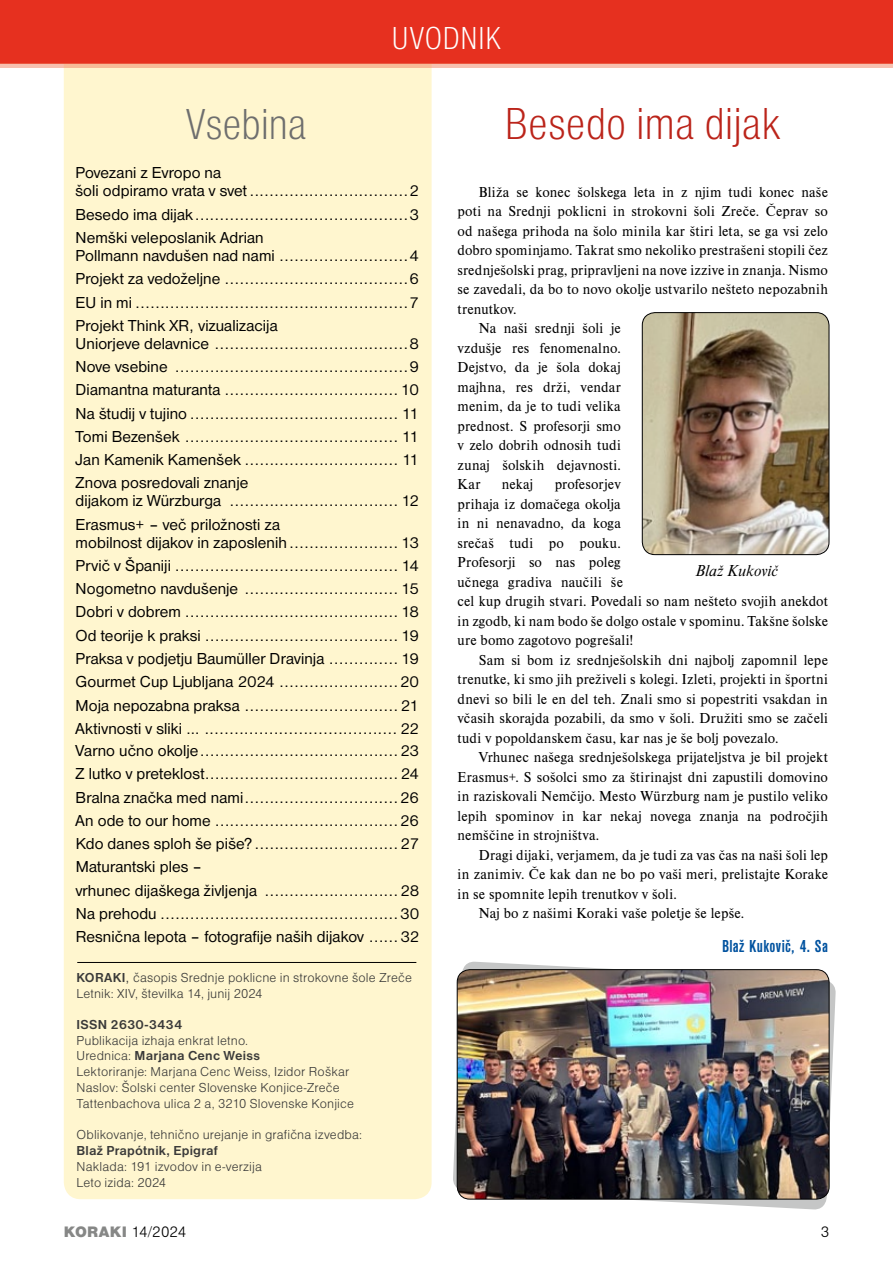
<style>
.page{position:relative;width:893px;height:1263px;background:#fff}
.page>*{position:absolute;margin:0;border:0;box-sizing:border-box;transform-origin:0 0}
.t1{font:46.5px "Nimbus San DEE Ligh Cond";letter-spacing:.015em;color:#bb241a}
.t2{font:45px "Nimbus San DEE Ligh Cond";letter-spacing:.005em;color:#6e6e6e}
.t3{font:33px "Nimbus San DEE Ligh Cond";letter-spacing:.02em;color:#fff}
.t4{font:700 condensed 18px "Nimbus San DEE";letter-spacing:.02em;color:#00529f}
.t5{font:16.5px/23.2px "Nimbus San DEE";letter-spacing:.005em;color:#000}
.t6{font:italic 16.5px "Nimbus Rom DEE";letter-spacing:-.005em;color:#000}
.t7{font:15.75px "Nimbus San DEE Blac";letter-spacing:.025em;color:#868786}
.t8{font:15.75px "Nimbus San DEE Ligh";color:#000}
.t9{font:15px/19.5px "Nimbus Rom DEE";letter-spacing:.01em;color:#000;text-align:justify}
.t10{font:13.5px/15.8px "Nimbus San DEE Ligh";letter-spacing:.01em;color:#3a3a39}
.t11{font:700 13.5px "Nimbus San DEE";letter-spacing:.015em;color:#3a3a39}
.s1{font-family:"Nimbus San DEE";font-weight:700}
.s2{font-family:"Nimbus San DEE"}
.s3{font-family:"Nimbus San DEE Ligh";font-weight:400}
.s4{font-family:"Nimbus San DEE Ligh";color:#000}
</style>
<div class="page">
<svg style="left:453px;top:961px;width:383px;height:249px"></svg>
<div style="left:64px;top:0;width:368px;height:1199px;background:#fff6cf;border-radius:17px"></div>
<hr style="left:77px;top:962px;width:339px;height:1px;background:#000">
<img style="left:642px;top:313px;width:187px;height:242px">
<div style="left:642px;top:312px;width:187px;height:243px;border:1px solid #000;border-radius:13px"></div>
<div style="left:0;top:0;width:893px;height:64px;background:#e6301f"></div>
<svg style="left:0;top:64px;width:893px;height:4px;background:#f7bda6"></svg>
<img style="left:457px;top:970px;width:372px;height:229px">
<div style="left:457px;top:969px;width:372px;height:230px;border:1px solid #000;border-radius:13px"></div>
<h3 class="t3" style="left:392px;top:20px;width:111px">UVODNIK</h3>
<h2 class="t2" style="left:186px;top:99px;width:122px">Vsebina</h2>
<h1 class="t1" style="left:505px;top:98px;width:277px">Besedo ima dijak</h1>
<p class="t5" style="left:76px;top:164px;width:345px;line-height:18px">Povezani z Evropo na<br>šoli odpiramo vrata v svet................................2</p>
<p class="t5" style="left:76px;top:203px;width:345px">Besedo ima dijak...........................................3<br>Nemški veleposlanik Adrian</p>
<p class="t5" style="left:76px;top:244px;width:345px;text-align:justify">Pollmann navdušen nad nami ..........................4<br>Projekt za vedoželjne .....................................6<br>EU in mi .......................................................7<br>Projekt Think XR, vizualizacija</p>
<p class="t5" style="left:76px;top:332px;width:345px;text-align:justify">Uniorjeve delavnice .......................................8<br>Nove vsebine ...............................................9<br>Diamantna maturanta ................................... 10<br>Na študij v tujino .......................................... 11<br>Tomi Bezenšek ........................................... 11<br>Jan Kamenik Kamenšek ............................... 11<br>Znova posredovali znanje</p>
<p class="t5" style="left:76px;top:489px;width:345px">dijakom iz Würzburga .................................. 12<br>Erasmus+ – več priložnosti za</p>
<p class="t5" style="left:76px;top:531px;width:345px">mobilnost dijakov in zaposlenih ...................... 13<br>Prvič v Španiji ............................................. 14<br>Nogometno navdušenje ............................... 15<br>Dobri v dobrem ........................................... 18<br>Od teorije k praksi ....................................... 19<br>Praksa v podjetju Baumüller Dravinja .............. 19<br>Gourmet Cup Ljubljana 2024 ........................20<br>Moja nepozabna praksa ...............................21<br>Aktivnosti v sliki ... ....................................... 22<br>Varno učno okolje........................................23<br>Z lutko v preteklost.......................................24<br>Bralna značka med nami...............................26<br>An ode to our home .....................................26<br>Kdo danes sploh še piše?.............................27<br>Maturantski ples –<br>vrhunec dijaškega življenja ...........................28<br>Na prehodu ................................................30<br>Resnična lepota – fotografije naših dijakov ......32</p>
<p class="t10" style="left:77px;top:970px;width:337px"><span class="s1">koraki</span><span class="s2">,</span> časopis Srednje poklicne in strokovne šole Zreče<br>Letnik: XIV, številka 14, junij 2024</p>
<p class="t11" style="left:77px;top:1017px;width:107px">ISSN 2630-3434</p>
<p class="t10" style="left:77px;top:1032px;width:173px">Publikacija izhaja enkrat letno.</p>
<p class="t11" style="left:77px;top:1048px;width:185px"><span class="s3">Urednica:</span> Marjana Cenc Weiss</p>
<p class="t10" style="left:77px;top:1064px;width:279px">Lektoriranje: Marjana Cenc Weiss, Izidor Roškar<br>Naslov: Šolski center Slovenske Konjice-Zreče<br>Tattenbachova ulica 2 a, 3210 Slovenske Konjice</p>
<p class="t10" style="left:77px;top:1127px;width:287px">Oblikovanje, tehnično urejanje in grafična izvedba:</p>
<p class="t11" style="left:77px;top:1143px;width:143px">Blaž Prapótnik, Epigraf</p>
<p class="t10" style="left:77px;top:1158px;width:187px">Naklada: 191 izvodov in e-verzija<br>Leto izida: 2024</p>
<p class="t9" style="left:479px;top:182px;width:351px">Bliža se konec šolskega leta in z njim tudi konec naše</p>
<p class="t9" style="left:458px;top:202px;width:372px">poti na Srednji poklicni in strokovni šoli Zreče. Čeprav so</p>
<p class="t9" style="left:458px;top:221px;width:372px">od našega prihoda na šolo minila kar štiri leta, se ga vsi zelo</p>
<p class="t9" style="left:458px;top:241px;width:372px">dobro spominjamo. Takrat smo nekoliko prestrašeni stopili čez</p>
<p class="t9" style="left:458px;top:260px;width:372px">srednješolski prag, pripravljeni na nove izzive in znanja. Nismo</p>
<p class="t9" style="left:458px;top:280px;width:372px">se zavedali, da bo to novo okolje ustvarilo nešteto nepozabnih</p>
<p class="t9" style="left:458px;top:299px;width:61px">trenutkov.</p>
<p class="t9" style="left:479px;top:319px;width:144px">Na naši srednji šoli je</p>
<p class="t9" style="left:458px;top:338px;width:165px">vzdušje res fenomenalno.</p>
<p class="t9" style="left:458px;top:358px;width:165px">Dejstvo, da je šola dokaj</p>
<p class="t9" style="left:458px;top:377px;width:165px">majhna, res drži, vendar</p>
<p class="t9" style="left:458px;top:397px;width:165px">menim, da je to tudi velika</p>
<p class="t9" style="left:458px;top:416px;width:165px">prednost. S profesorji smo</p>
<p class="t9" style="left:458px;top:436px;width:165px">v zelo dobrih odnosih tudi</p>
<p class="t9" style="left:458px;top:455px;width:165px">zunaj šolskih dejavnosti.</p>
<p class="t9" style="left:458px;top:475px;width:24px">Kar</p>
<p class="t9" style="left:502px;top:475px;width:33px">nekaj</p>
<p class="t9" style="left:458px;top:475px;width:372px;text-align:left;text-indent:97px">profesorjev<br>prihaja iz domačega okolja<br>in ni nenavadno, da koga<br>srečaš tudi po pouku.<br>Profesorji so nas poleg<br>učnega gradiva naučili še<br>cel kup drugih stvari. Povedali so nam nešteto svojih anekdot in zgodb, ki nam bodo še dolgo ostale v spominu. Takšne šolske ure bomo zagotovo pogrešali!</p>
<p class="t9" style="left:458px;top:650px;width:372px;text-indent:21px">Sam si bom iz srednješolskih dni najbolj zapomnil lepe trenutke, ki smo jih preživeli s kolegi. Izleti, projekti in športni dnevi so bili le en del teh. Znali smo si popestriti vsakdan in včasih skorajda pozabili, da smo v šoli. Družiti smo se začeli tudi v popoldanskem času, kar nas je še bolj povezalo.</p>
<p class="t9" style="left:458px;top:748px;width:372px;text-indent:21px">Vrhunec našega srednješolskega prijateljstva je bil projekt Erasmus+. S sošolci smo za štirinajst dni zapustili domovino in raziskovali Nemčijo. Mesto Würzburg nam je pustilo veliko lepih spominov in kar nekaj novega znanja na področjih nemščine in strojništva.</p>
<p class="t9" style="left:479px;top:845px;width:351px">Dragi dijaki, verjamem, da je tudi za vas čas na naši šoli lep</p>
<p class="t9" style="left:458px;top:865px;width:372px">in zanimiv. Če kak dan ne bo po vaši meri, prelistajte Korake</p>
<p class="t9" style="left:458px;top:884px;width:221px">in se spomnite lepih trenutkov v šoli.</p>
<p class="t9" style="left:479px;top:904px;width:267px">Naj bo z našimi Koraki vaše poletje še lepše.</p>
<p class="t4" style="left:722px;top:937px;width:108px">Blaž Kukovič, 4. Sa</p>
<p class="t6" style="left:696px;top:562px;width:83px">Blaž Kukovič</p>
<p class="t7" style="left:64px;top:1222px;width:124px">KORAKI <span class="s4">14 2024</span></p>
<p class="t8" style="left:821px;top:1222px;width:10px">3</p>
</div>
